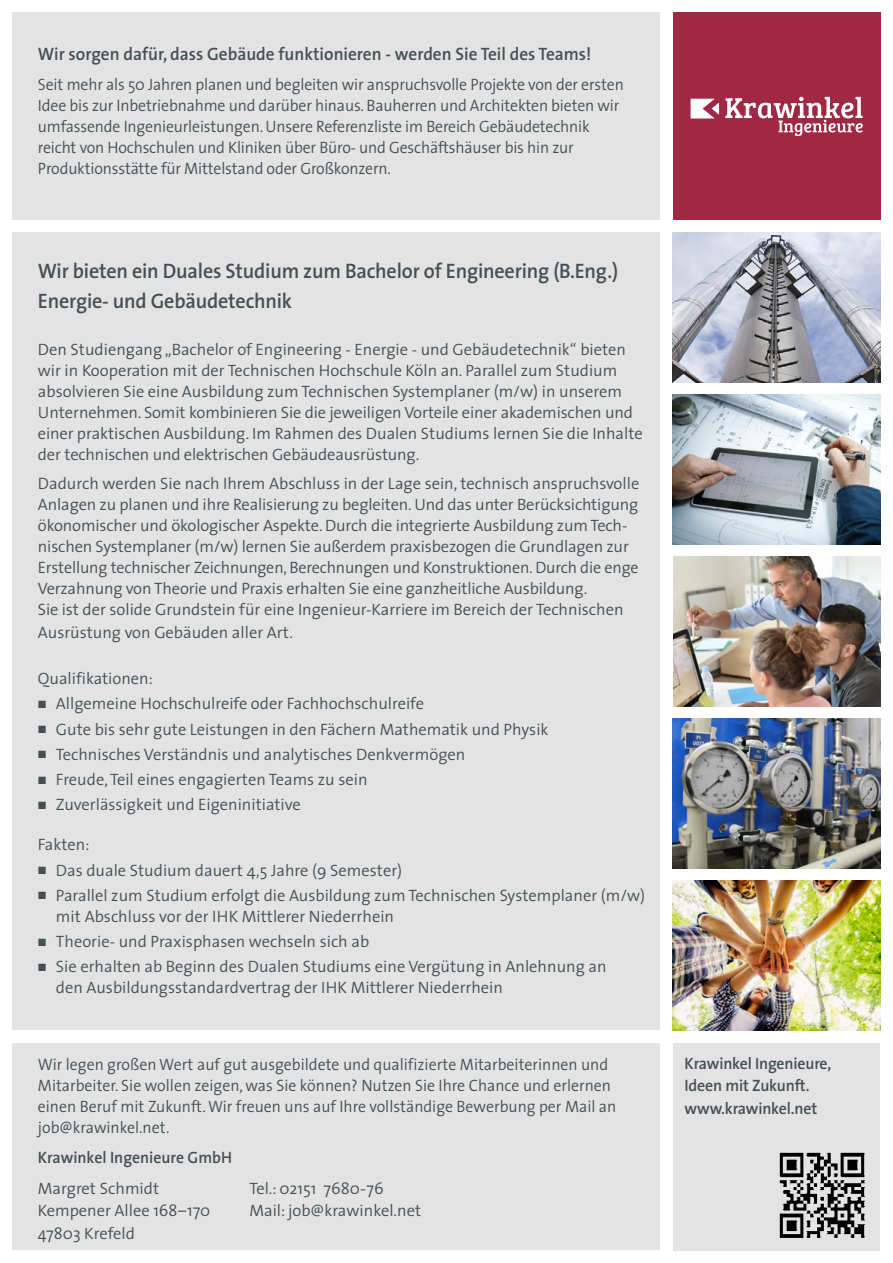
<style>
.page{position:relative;width:893px;height:1263px;background:#fff}
.page>*{position:absolute;margin:0;border:0;box-sizing:border-box;transform-origin:0 0}
.t1{font:600 21px/30.3px "The Sans";letter-spacing:-.01em;color:#445055;scale:.96 1}
.t2{font:600 18px "The Sans";color:#445055;scale:.96 1}
.t3{font:300 16.5px/21px "The Sans";color:#445055}
.t4{font:300 16.5px/21px "The Sans";color:#445055;scale:.96 1}
.t5{font:600 16.5px/22.5px "The Sans";letter-spacing:-.01em;color:#445055;scale:.96 1}
.s1{font-family:"TROX Helvetica";font-weight:400;font-size:10.5px}
</style>
<div class="page">
<img style="left:673px;top:719px;width:207px;height:149px">
<div style="left:13px;top:233px;width:647px;height:797px;background:#e3e3e3"></div>
<div style="left:13px;top:1043px;width:647px;height:206px;background:#e3e3e3"></div>
<img style="left:673px;top:881px;width:207px;height:149px">
<img style="left:673px;top:557px;width:208px;height:149px">
<img style="left:673px;top:395px;width:207px;height:149px">
<img style="left:673px;top:233px;width:207px;height:149px">
<div style="left:13px;top:13px;width:647px;height:207px;background:#e3e3e3"></div>
<div style="left:673px;top:1043px;width:207px;height:207px;background:#e3e3e3"></div>
<img style="left:779px;top:1152px;width:86px;height:86px">
<div style="left:673px;top:13px;width:207px;height:207px;background:#a02842"></div>
<svg style="left:691px;top:99px;width:28px;height:19px"></svg>
<svg style="left:725px;top:97px;width:138px;height:39px"></svg>
<p class="t2" style="left:38px;top:43px;width:578px">Wir sorgen dafür, dass Gebäude funktionieren - werden Sie Teil des Teams!</p>
<p class="t4" style="left:38px;top:74px;width:612px">Seit mehr als 50 Jahren planen und begleiten wir anspruchsvolle Projekte von der ersten Idee bis zur Inbetriebnahme und darüber hinaus. Bauherren und Architekten bieten wir umfassende Ingenieurleistungen. Unsere Referenzliste im Bereich Gebäudetechnik reicht von Hochschulen und Kliniken über Büro- und Geschäftshäuser bis hin zur Produktionsstätte für Mittelstand oder Großkonzern.</p>
<p class="t1" style="left:38px;top:256px;width:606px">Wir bieten ein Duales Studium zum Bachelor of Engineering (B.Eng.)<br>Energie- und Gebäudetechnik</p>
<p class="t3" style="left:38px;top:339px;width:606px">Den Studiengang „Bachelor of Engineering - Energie - und Gebäudetechnik“ bieten wir in Kooperation mit der Technischen Hochschule Köln an. Parallel zum Studium absolvieren Sie eine Ausbildung zum Technischen Systemplaner (m/w) in unserem Unternehmen. Somit kombinieren Sie die jeweiligen Vorteile einer akademischen und einer praktischen Ausbildung. Im Rahmen des Dualen Studiums lernen Sie die Inhalte der technischen und elektrischen Gebäudeausrüstung.</p>
<p class="t3" style="left:38px;top:473px;width:603px">Dadurch werden Sie nach Ihrem Abschluss in der Lage sein, technisch anspruchsvolle Anlagen zu planen und ihre Realisierung zu begleiten. Und das unter Berücksichtigung ökonomischer und ökologischer Aspekte. Durch die integrierte Ausbildung zum Tech&shy;nischen Systemplaner (m/w) lernen Sie außerdem praxisbezogen die Grundlagen zur Erstellung technischer Zeichnungen, Berechnungen und Konstruktionen. Durch die enge Verzahnung von Theorie und Praxis erhalten Sie eine ganzheitliche Ausbildung.<br>Sie ist der solide Grundstein für eine Ingenieur-Karriere im Bereich der Technischen</p>
<p class="t3" style="left:38px;top:622px;width:257px">Ausrüstung von Gebäuden aller Art.</p>
<p class="t3" style="left:38px;top:668px;width:116px">Qualifikationen:</p>
<p class="t3" style="left:38px;top:693px;width:388px"><span class="s1">■</span> Allgemeine Hochschulreife oder Fachhochschulreife</p>
<p class="t3" style="left:38px;top:719px;width:512px"><span class="s1">■</span> Gute bis sehr gute Leistungen in den Fächern Mathematik und Physik</p>
<p class="t3" style="left:38px;top:744px;width:429px"><span class="s1">■</span> Technisches Verständnis und analytisches Denkvermögen</p>
<p class="t3" style="left:38px;top:769px;width:331px"><span class="s1">■</span> Freude, Teil eines engagierten Teams zu sein</p>
<p class="t3" style="left:38px;top:794px;width:264px"><span class="s1">■</span> Zuverlässigkeit und Eigeninitiative</p>
<p class="t3" style="left:38px;top:834px;width:53px">Fakten:</p>
<p class="t3" style="left:38px;top:860px;width:366px"><span class="s1">■</span> Das duale Studium dauert 4,5 Jahre (9 Semester)</p>
<p class="t3" style="left:56px;top:885px;width:591px;text-indent:-18px"><span class="s1">■</span> Parallel zum Studium erfolgt die Ausbildung zum Technischen Systemplaner (m/w) mit Abschluss vor der IHK Mittlerer Niederrhein</p>
<p class="t3" style="left:38px;top:931px;width:333px"><span class="s1">■</span> Theorie- und Praxisphasen wechseln sich ab</p>
<p class="t3" style="left:56px;top:956px;width:552px;text-indent:-18px"><span class="s1">■</span> Sie erhalten ab Beginn des Dualen Studiums eine Vergütung in Anlehnung an den Ausbildungsstandardvertrag der IHK Mittlerer Niederrhein</p>
<p class="t4" style="left:38px;top:1054px;width:604px">Wir legen großen Wert auf gut ausgebildete und qualifizierte Mitarbeiterinnen und Mitarbeiter. Sie wollen zeigen, was Sie können? Nutzen Sie Ihre Chance und erlernen einen Beruf mit Zukunft. Wir freuen uns auf Ihre vollständige Bewerbung per Mail an job@krawinkel.net.</p>
<p class="t5" style="left:38px;top:1146px;width:204px">Krawinkel Ingenieure GmbH</p>
<p class="t3" style="left:38px;top:1178px;width:123px">Margret Schmidt</p>
<p class="t3" style="left:249px;top:1178px;width:136px">Tel.: 02151 7680-76</p>
<p class="t3" style="left:38px;top:1200px;width:174px">Kempener Allee 168–170</p>
<p class="t3" style="left:249px;top:1200px;width:173px">Mail: job@krawinkel.net</p>
<p class="t3" style="left:38px;top:1223px;width:99px">47803 Krefeld</p>
<p class="t5" style="left:684px;top:1052px;width:155px">Krawinkel Ingenieure,<br>Ideen mit Zukunft. www.krawinkel.net</p>
</div>
